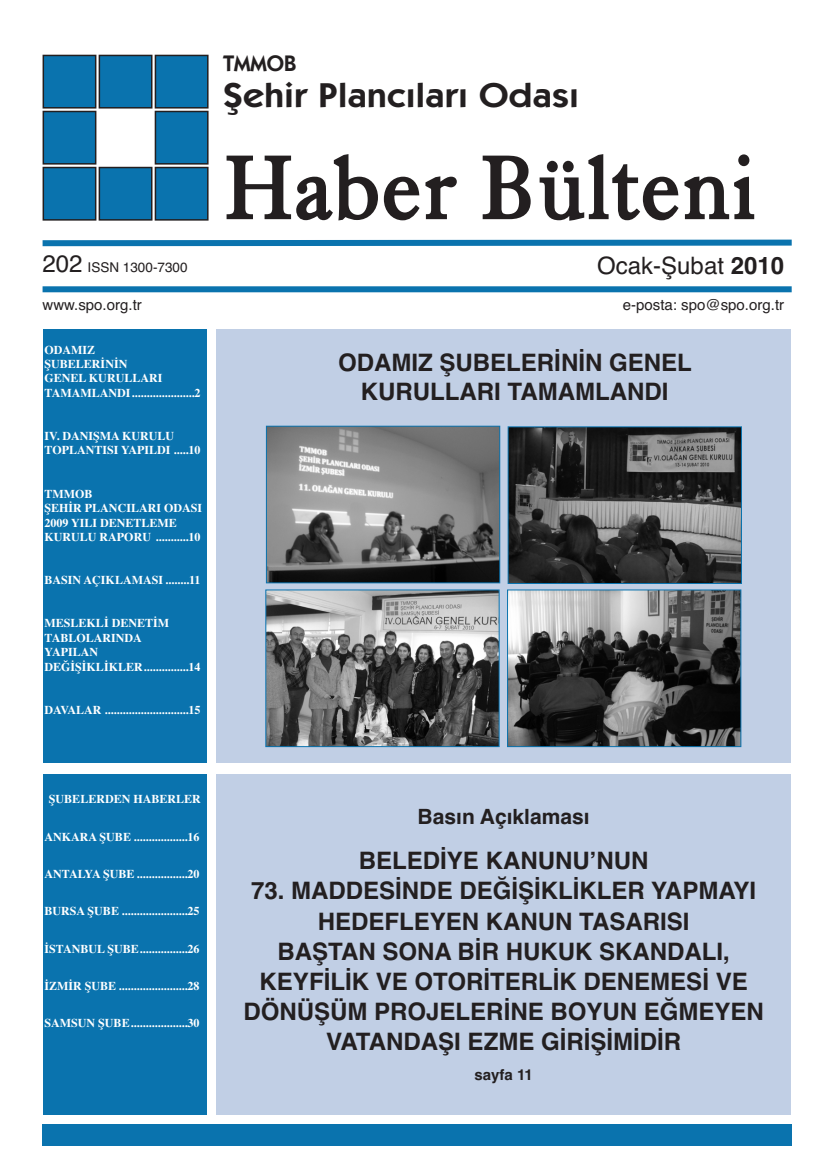
<style>
.page{position:relative;width:830px;height:1170px;background:#fff}
.page>*{position:absolute;margin:0;border:0;box-sizing:border-box;transform-origin:0 0}
.t1{font:90px "Dutch 766 BT Roman A";letter-spacing:.02em;color:#231f20;scale:.95 1}
.t2{font:600 34.5px "Kabel IT Cby BT";color:#231f20;scale:1.11 1}
.t3{font:700 24px/30px "Helvetica";color:#231f20;text-align:center}
.t4{font:24px "Helvetica";color:#231f20}
.t5{font:600 22.5px "Kabel IT Cby BT";color:#231f20}
.t6{font:700 21px "Helvetica";color:#231f20}
.t7{font:15px "Helvetica";color:#231f20}
.t8{font:700 15px "Helvetica";color:#231f20}
.t9{font:13.5px "Helvetica";color:#231f20}
.t10{font:700 12px/14.4px "Times";color:#fff}
.s1{font-size:24px}
.s2{font-weight:700}
</style>
<div class="page">
<div style="left:216px;top:329px;width:574px;height:434px;background:#c1cfe5"></div>
<div style="left:216px;top:774px;width:574px;height:340px;background:#c1cfe5"></div>
<div style="left:43px;top:55px;width:53px;height:53px;background:#0a73ae"></div>
<div style="left:43px;top:55px;width:53px;height:53px;border:2px solid #231f20"></div>
<div style="left:99px;top:55px;width:53px;height:53px;background:#0a73ae"></div>
<div style="left:99px;top:55px;width:53px;height:53px;border:2px solid #231f20"></div>
<div style="left:155px;top:55px;width:53px;height:53px;background:#0a73ae"></div>
<div style="left:155px;top:55px;width:53px;height:53px;border:2px solid #231f20"></div>
<div style="left:43px;top:111px;width:53px;height:53px;background:#0a73ae"></div>
<div style="left:43px;top:111px;width:53px;height:53px;border:2px solid #231f20"></div>
<div style="left:155px;top:111px;width:53px;height:53px;background:#0a73ae"></div>
<div style="left:155px;top:111px;width:53px;height:53px;border:2px solid #231f20"></div>
<div style="left:43px;top:167px;width:53px;height:53px;background:#0a73ae"></div>
<div style="left:43px;top:167px;width:53px;height:53px;border:2px solid #231f20"></div>
<div style="left:99px;top:167px;width:53px;height:53px;background:#0a73ae"></div>
<div style="left:99px;top:167px;width:53px;height:53px;border:2px solid #231f20"></div>
<div style="left:155px;top:167px;width:53px;height:53px;background:#0a73ae"></div>
<div style="left:155px;top:167px;width:53px;height:53px;border:2px solid #231f20"></div>
<svg style="left:42px;top:239px;width:750px;height:8px"></svg>
<div style="left:43px;top:286px;width:748px;height:6px;background:#0a73ae"></div>
<div style="left:43px;top:329px;width:163px;height:433px;background:#0a73ae"></div>
<div style="left:43px;top:774px;width:163px;height:340px;background:#0a73ae"></div>
<div style="left:43px;top:1124px;width:748px;height:21px;background:#0a73ae"></div>
<img style="left:268px;top:428px;width:230px;height:153px">
<div style="left:266px;top:426px;width:234px;height:157px;border:1px solid #0a73ae"></div>
<img style="left:509px;top:428px;width:230px;height:154px">
<div style="left:507px;top:426px;width:234px;height:158px;border:1px solid #0a73ae"></div>
<img style="left:267px;top:591px;width:230px;height:154px">
<div style="left:265px;top:589px;width:234px;height:158px;border:1px solid #0a73ae"></div>
<img style="left:509px;top:591px;width:229px;height:154px">
<div style="left:507px;top:589px;width:233px;height:158px;border:1px solid #0a73ae"></div>
<h3 class="t5" style="left:223px;top:49px;width:74px">TMMOB</h3>
<h2 class="t2" style="left:223px;top:73px;width:321px">Şehir Plancıları Odası</h2>
<h1 class="t1" style="left:225px;top:132px;width:559px">Haber Bülteni</h1>
<p class="t9" style="left:43px;top:258px;width:146px"><span class="s1">202</span> ISSN 1300-7300</p>
<p class="t7" style="left:43px;top:295px;width:101px">www.spo.org.tr</p>
<p class="t7" style="left:622px;top:295px;width:163px">e-posta: spo@spo.org.tr</p>
<h3 class="t4" style="left:597px;top:249px;width:188px">Ocak-Şubat <span class="s2">2010</span></h3>
<p class="t10" style="left:45px;top:343px;width:157px">ODAMIZ<br>ŞUBELERİNİN<br>GENEL KURULLARI<br>TAMAMLANDI.....................2</p>
<p class="t10" style="left:45px;top:429px;width:157px">IV. DANIŞMA KURULU<br>TOPLANTISI YAPILDI .....10</p>
<p class="t10" style="left:45px;top:487px;width:159px">TMMOB<br>ŞEHİR PLANCILARI ODASI<br>2009 YILI DENETLEME<br>KURULU RAPORU ...........10</p>
<p class="t10" style="left:45px;top:573px;width:157px">BASIN AÇIKLAMASI ........11</p>
<p class="t10" style="left:45px;top:616px;width:157px">MESLEKLİ DENETİM<br>TABLOLARINDA<br>YAPILAN<br>DEĞİŞİKLİKLER...............14</p>
<p class="t10" style="left:45px;top:703px;width:157px">DAVALAR ............................15</p>
<p class="t10" style="left:49px;top:792px;width:153px">ŞUBELERDEN HABERLER</p>
<p class="t10" style="left:45px;top:830px;width:156px">ANKARA ŞUBE ..................16</p>
<p class="t10" style="left:45px;top:867px;width:156px">ANTALYA ŞUBE.................20</p>
<p class="t10" style="left:45px;top:904px;width:156px">BURSA ŞUBE ......................25</p>
<p class="t10" style="left:45px;top:941px;width:156px">İSTANBUL ŞUBE................26</p>
<p class="t10" style="left:45px;top:979px;width:156px">İZMİR ŞUBE .......................28</p>
<p class="t10" style="left:45px;top:1016px;width:156px">SAMSUN ŞUBE...................30</p>
<h3 class="t3" style="left:338px;top:349px;width:355px;line-height:28.8px">ODAMIZ ŞUBELERİNİN GENEL<br>KURULLARI TAMAMLANDI</h3>
<h3 class="t6" style="left:417px;top:802px;width:173px">Basın Açıklaması</h3>
<h3 class="t3" style="left:358px;top:847px;width:291px">BELEDİYE KANUNU’NUN</h3>
<h3 class="t3" style="left:243px;top:877px;width:522px">73. MADDESİNDE DEĞİŞİKLİKLER YAPMAYI HEDEFLEYEN KANUN TASARISI<br>BAŞTAN SONA BİR HUKUK SKANDALI, KEYFİLİK VE OTORİTERLİK DENEMESİ VE DÖNÜŞÜM PROJELERİNE BOYUN EĞMEYEN VATANDAŞI EZME GİRİŞİMİDİR</h3>
<p class="t8" style="left:474px;top:1063px;width:60px">sayfa 11</p>
</div>
